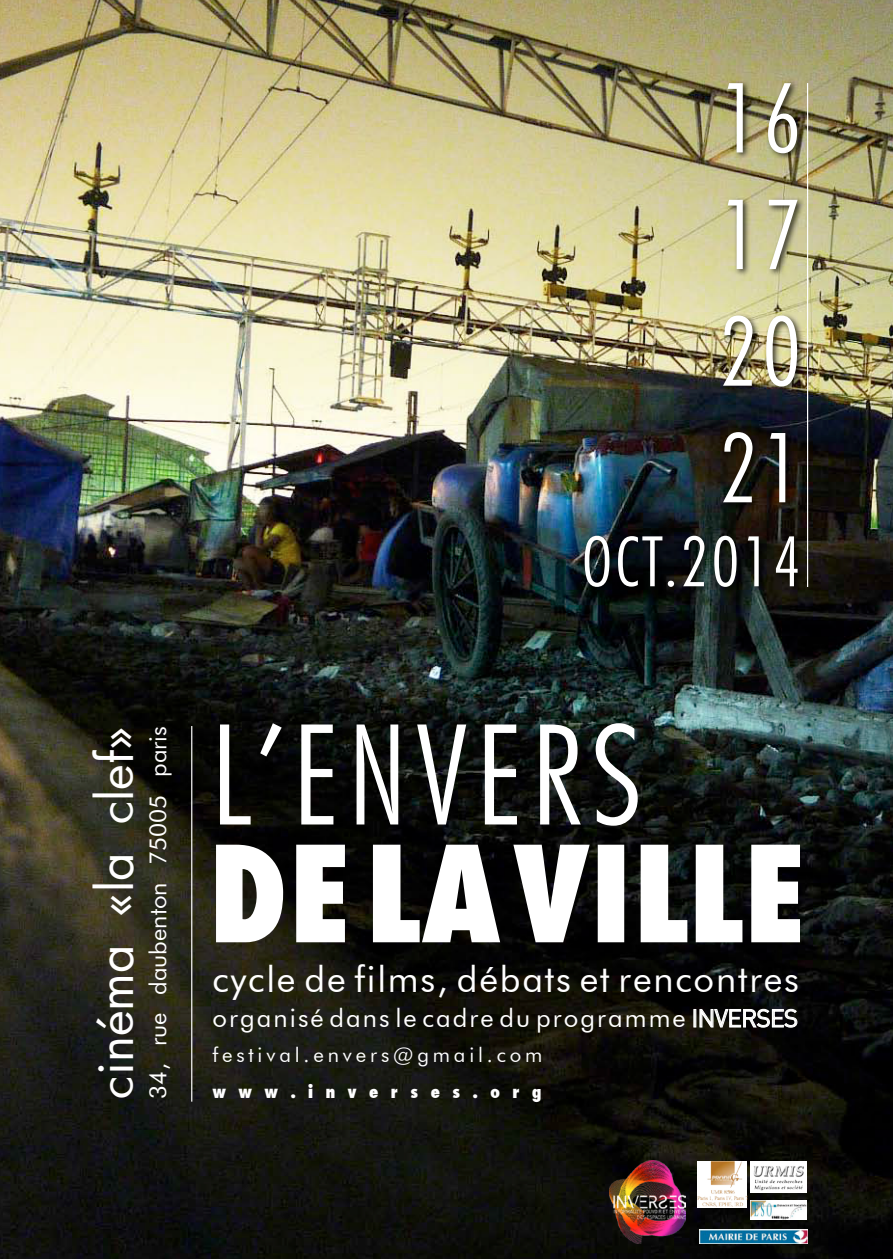
<style>
.page{position:relative;width:893px;height:1259px;background:#fff}
.page>*{position:absolute;margin:0;border:0;box-sizing:border-box;transform-origin:0 0}
.t1{font:800 condensed 152.1px "Futura";letter-spacing:-.005em;color:#fff}
.t2{font:300 condensed 140.1px "Futura BT";letter-spacing:.05em;color:#fff}
.t3{font:300 condensed 97.2px/116.7px "Futura BT";letter-spacing:.05em;color:#fff;text-align:justify}
.t4{font:300 condensed 69.9px "Futura BT";letter-spacing:.05em;color:#fff}
.t5{font:49.2px "Futura";color:#fff}
.t6{font:36.3px "Futura BT";letter-spacing:.05em;color:#fff}
.t7{font:25.5px "Futura BT";letter-spacing:.08em;color:#fff}
.t8{font:23.7px "Futura BT";color:#fff}
.t9{font:20.4px "Futura BT";letter-spacing:.19em;color:#fff}
.t10{font:800 condensed 20.4px "Futura";letter-spacing:.6em;color:#fff}
.s1{font-family:"DIN";font-size:24.6px}
</style>
<div class="page">
<img style="left:0;top:0;width:893px;height:1259px">
<img style="left:581px;top:79px;width:225px;height:515px">
<svg style="left:699px;top:1008px;width:99px;height:20px;background:#5b5b5a"></svg>
<hr style="left:191px;top:726px;width:1px;height:375px;background:#fff">
<img style="left:750px;top:1161px;width:57px;height:32px">
<img style="left:699px;top:1229px;width:108px;height:14px">
<img style="left:751px;top:1200px;width:56px;height:19px">
<hr style="left:807px;top:83px;width:1px;height:504px;background:#fff">
<img style="left:698px;top:1161px;width:49px;height:46px">
<img style="left:610px;top:1160px;width:76px;height:83px">
<h3 class="t3" style="left:720px;top:59px;width:82px">16<br>17<br>20<br>21</h3>
<h3 class="t4" style="left:582px;top:519px;width:220px">OCT.2014</h3>
<h3 class="t5" style="left:81px;top:824px;width:100px;rotate:-90deg">»felc</h3>
<h3 class="t5" style="left:81px;top:916px;width:66px;rotate:-90deg">al«</h3>
<h3 class="t5" style="left:81px;top:1098px;width:155px;rotate:-90deg">méni c a</h3>
<p class="t8" style="left:144px;top:1098px;width:374px;rotate:-90deg">34, rue daubenton 75005 paris</p>
<h2 class="t2" style="left:210px;top:689px;width:433px">L’ENVERS</h2>
<h1 class="t1" style="left:210px;top:830px;width:601px">DELAVILLE</h1>
<h3 class="t6" style="left:212px;top:956px;width:588px">cycle de films, débats et rencontres</h3>
<p class="t7" style="left:212px;top:1002px;width:587px">organisé dans le cadre du programme <span class="s1">INVERSES</span></p>
<p class="t9" style="left:212px;top:1042px;width:331px">festival.envers@gmail.com</p>
<p class="t10" style="left:212px;top:1082px;width:331px">www.inverses.org</p>
</div>
